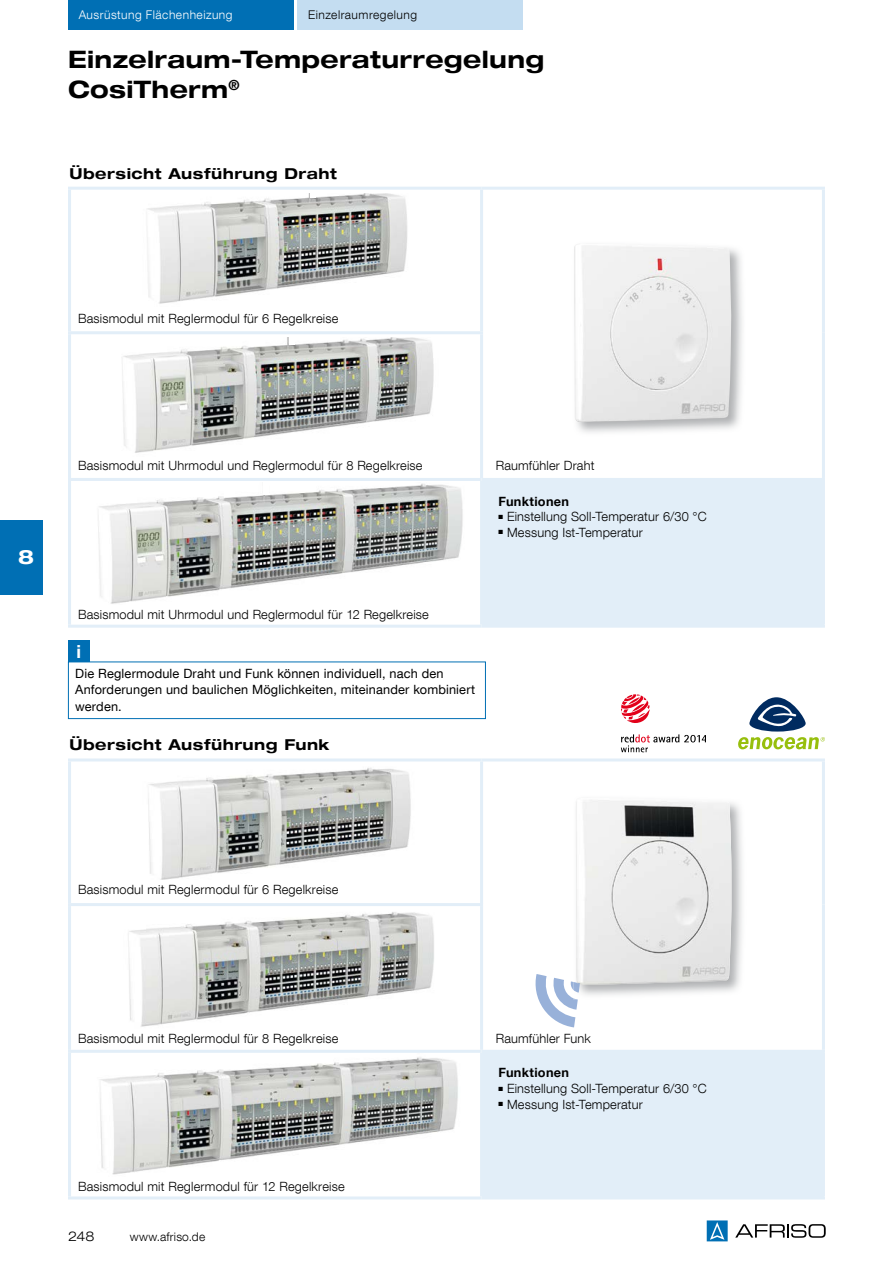
<style>
.page{position:relative;width:893px;height:1263px;background:#fff}
.page>*{position:absolute;margin:0;border:0;box-sizing:border-box;transform-origin:0 0}
.t1{font:700 expanded 24px/30px "Helvetica Neue LT Com";letter-spacing:.015em;color:#000}
.t2{font:700 expanded 19.5px "Helvetica Neue LT Com";color:#fff}
.t3{font:700 18px "Helvetica Neue LT Com";color:#fff}
.t4{font:700 expanded 15px "Helvetica Neue LT Com";letter-spacing:.035em;color:#000}
.t5{font:300 expanded 13.5px "Helvetica Neue LT Com";color:#000}
.t6{font:300 12.75px "Helvetica Neue LT Com";letter-spacing:.015em;color:#000}
.t7{font:12.75px/16.5px "Helvetica Neue LT Com";letter-spacing:.015em;color:#000}
.t8{font:700 12.75px "Helvetica Neue LT Com";letter-spacing:.02em;color:#000}
.t9{font:300 12px "Helvetica Neue LT Com";letter-spacing:.04em;color:#fff}
.t10{font:300 12px "Helvetica Neue LT Com";letter-spacing:.04em;color:#000}
.t11{font:300 12px "Helvetica Neue LT Com";letter-spacing:.02em;color:#000}
</style>
<div class="page">
<svg style="left:735px;top:1224px;width:91px;height:14px"></svg>
<svg style="left:707px;top:1220px;width:21px;height:21px"></svg>
<div style="left:68px;top:0;width:225px;height:30px;background:#006fb4"></div>
<div style="left:298px;top:0;width:225px;height:30px;background:#c4ddf1"></div>
<div style="left:482px;top:479px;width:341px;height:147px;background:#e2eef8"></div>
<hr style="left:68px;top:187px;width:414px;height:3px;background:#e2eef8">
<hr style="left:68px;top:190px;width:3px;height:141px;background:#e2eef8">
<hr style="left:68px;top:331px;width:415px;height:3px;background:#e2eef8">
<hr style="left:68px;top:334px;width:3px;height:144px;background:#e2eef8">
<hr style="left:68px;top:478px;width:414px;height:3px;background:#e2eef8">
<hr style="left:68px;top:481px;width:3px;height:144px;background:#e2eef8">
<hr style="left:482px;top:478px;width:343px;height:3px;background:#e2eef8">
<hr style="left:68px;top:625px;width:414px;height:3px;background:#e2eef8">
<hr style="left:482px;top:187px;width:343px;height:3px;background:#e2eef8">
<hr style="left:480px;top:190px;width:3px;height:141px;background:#e2eef8">
<hr style="left:822px;top:190px;width:3px;height:143px;background:#e2eef8">
<hr style="left:480px;top:334px;width:3px;height:144px;background:#e2eef8">
<hr style="left:822px;top:333px;width:3px;height:145px;background:#e2eef8">
<hr style="left:480px;top:481px;width:3px;height:144px;background:#e2eef8">
<hr style="left:822px;top:481px;width:3px;height:144px;background:#e2eef8">
<hr style="left:482px;top:625px;width:343px;height:3px;background:#e2eef8">
<img style="left:147px;top:193px;width:260px;height:111px">
<img style="left:577px;top:249px;width:165px;height:184px">
<img style="left:574px;top:246px;width:157px;height:176px">
<img style="left:122px;top:337px;width:312px;height:116px">
<img style="left:98px;top:483px;width:365px;height:121px">
<div style="left:482px;top:1051px;width:341px;height:147px;background:#e2eef8"></div>
<hr style="left:68px;top:758px;width:414px;height:3px;background:#e2eef8">
<hr style="left:68px;top:761px;width:3px;height:142px;background:#e2eef8">
<hr style="left:68px;top:903px;width:415px;height:3px;background:#e2eef8">
<hr style="left:68px;top:906px;width:3px;height:144px;background:#e2eef8">
<hr style="left:68px;top:1050px;width:414px;height:3px;background:#e2eef8">
<hr style="left:68px;top:1053px;width:3px;height:143px;background:#e2eef8">
<hr style="left:482px;top:1050px;width:343px;height:3px;background:#e2eef8">
<hr style="left:68px;top:1196px;width:414px;height:3px;background:#e2eef8">
<hr style="left:482px;top:758px;width:343px;height:3px;background:#e2eef8">
<hr style="left:480px;top:761px;width:3px;height:142px;background:#e2eef8">
<hr style="left:822px;top:761px;width:3px;height:143px;background:#e2eef8">
<hr style="left:480px;top:906px;width:3px;height:144px;background:#e2eef8">
<hr style="left:822px;top:904px;width:3px;height:146px;background:#e2eef8">
<hr style="left:480px;top:1053px;width:3px;height:143px;background:#e2eef8">
<hr style="left:822px;top:1053px;width:3px;height:143px;background:#e2eef8">
<hr style="left:482px;top:1196px;width:343px;height:3px;background:#e2eef8">
<img style="left:148px;top:768px;width:263px;height:111px">
<img style="left:580px;top:803px;width:162px;height:192px">
<img style="left:576px;top:800px;width:155px;height:185px">
<img style="left:128px;top:912px;width:306px;height:115px">
<img style="left:100px;top:1057px;width:358px;height:118px">
<div style="left:68px;top:661px;width:418px;height:58px;border:1px solid #006fb4"></div>
<div style="left:68px;top:640px;width:21px;height:22px;background:#006fb4"></div>
<svg style="left:310px;top:193px;width:5px;height:5px"></svg>
<div style="left:289px;top:336px;width:5px;height:9px;background:#fff"></div>
<div style="left:263px;top:481px;width:6px;height:13px;background:#fff"></div>
<svg style="left:621px;top:694px;width:29px;height:29px"></svg>
<svg style="left:621px;top:734px;width:85px;height:18px"></svg>
<svg style="left:535px;top:974px;width:45px;height:53px"></svg>
<svg style="left:738px;top:737px;width:87px;height:12px"></svg>
<svg style="left:749px;top:697px;width:57px;height:34px"></svg>
<div style="left:0;top:520px;width:43px;height:74px;background:#006fb4"></div>
<p class="t9" style="left:79px;top:7px;width:155px">Ausrüstung Flächenheizung</p>
<p class="t10" style="left:308px;top:8px;width:110px">Einzelraumregelung</p>
<h1 class="t1" style="left:68px;top:44px;width:478px">Einzelraum-Temperaturregelung<br>CosiTherm<sup>®</sup></h1>
<p class="t4" style="left:70px;top:163px;width:269px">Übersicht Ausführung Draht</p>
<p class="t6" style="left:78px;top:310px;width:262px">Basismodul mit Reglermodul für 6 Regelkreise</p>
<h2 class="t2" style="left:18px;top:544px;width:17px">8</h2>
<p class="t6" style="left:78px;top:458px;width:346px">Basismodul mit Uhrmodul und Reglermodul für 8 Regelkreise</p>
<p class="t6" style="left:496px;top:458px;width:100px">Raumfühler Draht</p>
<p class="t8" style="left:499px;top:493px;width:72px">Funktionen</p>
<p class="t6" style="left:499px;top:509px;width:210px">■ Einstellung Soll-Temperatur 6/30 °C</p>
<p class="t6" style="left:499px;top:525px;width:146px">■ Messung Ist-Temperatur</p>
<p class="t6" style="left:78px;top:606px;width:352px">Basismodul mit Uhrmodul und Reglermodul für 12 Regelkreise</p>
<h3 class="t3" style="left:76px;top:640px;width:6px">i</h3>
<p class="t7" style="left:75px;top:665px;width:402px">Die Reglermodule Draht und Funk können individuell, nach den<br>An forderungen und baulichen Möglichkeiten, miteinander kombiniert werden.</p>
<p class="t4" style="left:70px;top:735px;width:261px">Übersicht Ausführung Funk</p>
<p class="t6" style="left:78px;top:881px;width:262px">Basismodul mit Reglermodul für 6 Regelkreise</p>
<p class="t6" style="left:78px;top:1030px;width:262px">Basismodul mit Reglermodul für 8 Regelkreise</p>
<p class="t6" style="left:78px;top:1178px;width:268px">Basismodul mit Reglermodul für 12 Regelkreise</p>
<p class="t5" style="left:68px;top:1228px;width:28px">248</p>
<p class="t11" style="left:130px;top:1230px;width:77px">www.afriso.de</p>
<p class="t6" style="left:496px;top:1031px;width:97px">Raumfühler Funk</p>
<p class="t8" style="left:499px;top:1065px;width:72px">Funktionen</p>
<p class="t6" style="left:499px;top:1081px;width:210px">■ Einstellung Soll-Temperatur 6/30 °C</p>
<p class="t6" style="left:499px;top:1096px;width:146px">■ Messung Ist-Temperatur</p>
</div>
